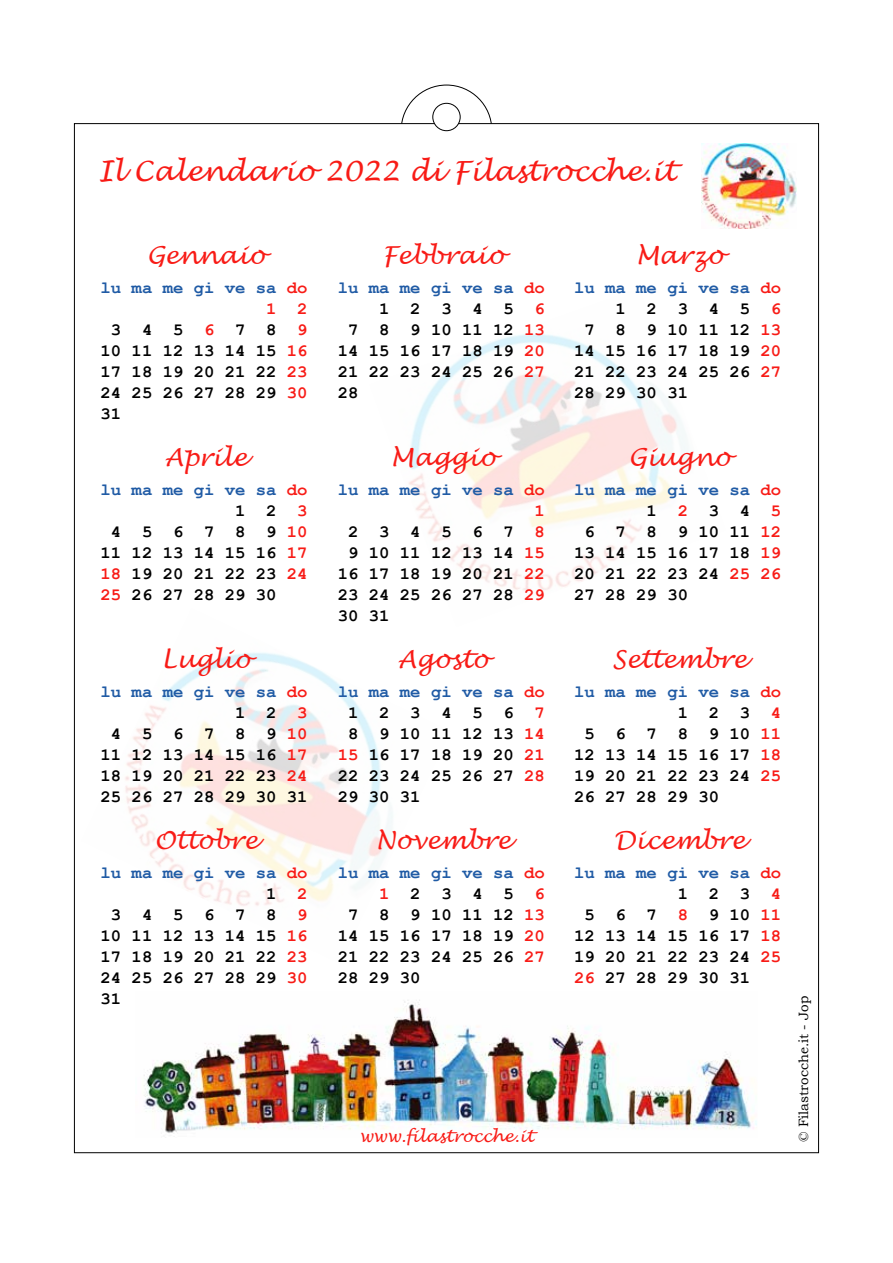
<style>
.page{position:relative;width:893px;height:1263px;background:#fff}
.page>*{position:absolute;margin:0;border:0;box-sizing:border-box;transform-origin:0 0}
.t1{font:italic 27.75px "Lucida Handwriting";color:#f81b16}
.t2{font:italic 24.75px "Lucida Handwriting";color:#f81b16}
.t3{font:700 17.25px/21px "Courier New";color:#000;text-align:right}
.t4{font:700 17.25px "Courier New";color:#205ba5}
.t5{font:700 17.25px "Courier New";color:#010101}
.t6{font:700 17.25px "Courier New";color:#f81b16}
.t7{font:italic 16.5px "Lucida Handwriting";color:#f81b16}
.t8{font:13.5px "Bookman Old Style";color:#010101}
.s1{color:#f81b16}
.s2{color:#205ba5}
.s3{color:#010101}
</style>
<div class="page">
<div style="left:74px;top:123px;width:745px;height:1030px;background:#fff;border:1px solid #010101"></div>
<div style="left:433px;top:103px;width:27px;height:28px;background:#fff;border-radius:50%"></div>
<div style="left:432px;top:103px;width:29px;height:28px;border:1px solid #010101;border-radius:50%"></div>
<img style="left:409px;top:334px;width:280px;height:257px">
<img style="left:125px;top:652px;width:268px;height:254px">
<img style="left:702px;top:144px;width:94px;height:85px">
<img style="left:143px;top:1000px;width:614px;height:133px">
<h1 class="t1" style="left:98px;top:152px;width:579px">Il Calendario 2022 di Filastrocche.it</h1>
<h2 class="t2" style="left:147px;top:238px;width:120px">Gennaio</h2>
<p class="t4" style="left:101px;top:279px;width:208px">lu ma me gi ve sa <span class="s1">do</span></p>
<p class="t6" style="left:266px;top:300px;width:43px">1 2</p>
<p class="t3" style="left:111px;top:320px;width:198px">3 4 5 <span class="s1">6</span> 7 8 <span class="s1">9</span></p>
<p class="t3" style="left:101px;top:341px;width:209px">10 11 12 13 14 15 <span class="s1">16</span></p>
<p class="t3" style="left:101px;top:362px;width:208px">17 18 19 20 21 22 <span class="s1">23</span></p>
<p class="t3" style="left:101px;top:383px;width:208px">24 25 26 27 28 29 <span class="s1">30</span></p>
<p class="t3" style="left:101px;top:404px;width:22px">31</p>
<h2 class="t2" style="left:165px;top:440px;width:84px">Aprile</h2>
<p class="t4" style="left:101px;top:481px;width:208px">lu ma me gi ve sa <span class="s1">do</span></p>
<p class="t3" style="left:235px;top:501px;width:74px">1 2 <span class="s1">3</span></p>
<p class="t3" style="left:111px;top:522px;width:198px">4 5 6 7 8 9 <span class="s1">10</span></p>
<p class="t3" style="left:101px;top:543px;width:208px">11 12 13 14 15 16 <span class="s1">17</span></p>
<p class="t3" style="left:101px;top:564px;width:208px"><span class="s1">18</span> 19 20 21 22 23 <span class="s1">24</span></p>
<p class="t3" style="left:101px;top:585px;width:177px"><span class="s1">25</span> 26 27 28 29 30</p>
<h2 class="t2" style="left:161px;top:642px;width:91px">Luglio</h2>
<p class="t3" style="left:101px;top:682px;width:209px"><span class="s2">lu ma me gi ve sa</span> <span class="s1">do<br></span>1 2 <span class="s1">3<br></span>4 5 6 7 8 9 <span class="s1">10<br></span>11 12 13 14 15 16 <span class="s1">17<br></span>18 19 20 21 22 23 <span class="s1">24<br></span>25 26 27 28 29 30 31</p>
<h2 class="t2" style="left:154px;top:823px;width:105px">Ottobre</h2>
<p class="t4" style="left:101px;top:864px;width:208px">lu ma me gi ve sa <span class="s1">do</span></p>
<p class="t5" style="left:266px;top:885px;width:43px">1 <span class="s1">2</span></p>
<p class="t3" style="left:111px;top:905px;width:198px">3 4 5 6 7 8 <span class="s1">9</span></p>
<p class="t3" style="left:101px;top:926px;width:209px">10 11 12 13 14 15 <span class="s1">16</span></p>
<p class="t3" style="left:101px;top:947px;width:208px">17 18 19 20 21 22 <span class="s1">23</span></p>
<p class="t3" style="left:101px;top:968px;width:208px">24 25 26 27 28 29 <span class="s1">30</span></p>
<p class="t3" style="left:101px;top:989px;width:22px">31</p>
<h2 class="t2" style="left:382px;top:238px;width:124px">Febbraio</h2>
<p class="t4" style="left:338px;top:279px;width:209px">lu ma me gi ve sa <span class="s1">do</span></p>
<p class="t3" style="left:379px;top:299px;width:167px">1 <span class="s3">2</span> 3 4 5 <span class="s1">6</span></p>
<p class="t3" style="left:348px;top:320px;width:198px">7 8 9 10 11 12 <span class="s1">13</span></p>
<p class="t5" style="left:338px;top:342px;width:209px">14 15 16 17 18 19 <span class="s1">20</span></p>
<p class="t3" style="left:338px;top:362px;width:209px">21 22 23 24 25 26 <span class="s1">27</span></p>
<p class="t3" style="left:338px;top:383px;width:22px">28</p>
<h2 class="t2" style="left:391px;top:440px;width:107px">Maggio</h2>
<p class="t4" style="left:338px;top:481px;width:209px">lu ma me gi ve sa <span class="s1">do</span></p>
<p class="t6" style="left:534px;top:502px;width:12px">1</p>
<p class="t3" style="left:348px;top:522px;width:198px">2 3 4 5 6 7 <span class="s1">8</span></p>
<p class="t3" style="left:348px;top:543px;width:198px">9 10 11 12 13 14 <span class="s1">15</span></p>
<p class="t3" style="left:338px;top:564px;width:209px">16 17 18 19 20 21 <span class="s1">22</span></p>
<p class="t3" style="left:338px;top:585px;width:209px">23 24 25 26 27 28 <span class="s1">29</span></p>
<p class="t3" style="left:338px;top:606px;width:53px">30 31</p>
<h2 class="t2" style="left:398px;top:642px;width:92px">Agosto</h2>
<p class="t4" style="left:338px;top:683px;width:208px">lu ma me gi ve sa <span class="s1">do</span></p>
<p class="t5" style="left:348px;top:704px;width:198px">1 2 3 4 5 6 <span class="s1">7</span></p>
<p class="t3" style="left:348px;top:724px;width:198px">8 9 10 11 12 13 <span class="s1">14</span></p>
<p class="t3" style="left:338px;top:745px;width:208px"><span class="s1">15</span> 16 17 18 19 20 <span class="s1">21</span></p>
<p class="t3" style="left:338px;top:766px;width:208px">22 23 24 25 26 27 <span class="s1">28</span></p>
<p class="t3" style="left:338px;top:787px;width:84px">29 30 31</p>
<h2 class="t2" style="left:376px;top:823px;width:137px">Novembre</h2>
<p class="t4" style="left:338px;top:864px;width:208px">lu ma me gi ve sa <span class="s1">do</span></p>
<p class="t3" style="left:379px;top:884px;width:167px"><span class="s1">1</span> <span class="s3">2</span> 3 4 5 <span class="s1">6</span></p>
<p class="t3" style="left:348px;top:905px;width:198px">7 8 9 10 11 12 <span class="s1">13</span></p>
<p class="t5" style="left:338px;top:927px;width:208px">14 15 16 17 18 19 <span class="s1">20</span></p>
<p class="t3" style="left:338px;top:947px;width:208px">21 22 23 24 25 26 <span class="s1">27</span></p>
<p class="t3" style="left:338px;top:968px;width:84px">28 29 30</p>
<p class="t7" style="left:359px;top:1125px;width:176px">www.filastrocche.it</p>
<h2 class="t2" style="left:636px;top:238px;width:89px">Marzo</h2>
<p class="t4" style="left:574px;top:279px;width:209px">lu ma me gi ve sa <span class="s1">do</span></p>
<p class="t3" style="left:616px;top:299px;width:167px">1 <span class="s3">2</span> 3 4 5 <span class="s1">6</span></p>
<p class="t3" style="left:584px;top:320px;width:198px">7 8 9 10 11 12 <span class="s1">13</span></p>
<p class="t5" style="left:574px;top:342px;width:209px">14 15 16 17 18 19 <span class="s1">20</span></p>
<p class="t3" style="left:574px;top:362px;width:209px">21 22 23 24 25 26 <span class="s1">27</span></p>
<p class="t3" style="left:574px;top:383px;width:115px">28 29 30 31</p>
<h2 class="t2" style="left:629px;top:440px;width:103px">Giugno</h2>
<p class="t4" style="left:574px;top:481px;width:209px">lu ma me gi ve sa <span class="s1">do</span></p>
<p class="t5" style="left:647px;top:502px;width:136px">1 <span class="s1">2</span> 3 4 <span class="s1">5</span></p>
<p class="t3" style="left:584px;top:522px;width:198px">6 7 8 9 10 11 <span class="s1">12</span></p>
<p class="t3" style="left:574px;top:543px;width:209px">13 14 15 16 17 18 <span class="s1">19</span></p>
<p class="t3" style="left:574px;top:564px;width:208px">20 21 22 23 24 <span class="s1">25 26</span></p>
<p class="t3" style="left:574px;top:585px;width:115px">27 28 29 30</p>
<h2 class="t2" style="left:612px;top:642px;width:136px">Settembre</h2>
<p class="t4" style="left:574px;top:683px;width:209px">lu ma me gi ve sa <span class="s1">do</span></p>
<p class="t5" style="left:678px;top:704px;width:105px">1 2 3 <span class="s1">4</span></p>
<p class="t3" style="left:584px;top:724px;width:198px">5 6 7 8 9 10 <span class="s1">11</span></p>
<p class="t3" style="left:574px;top:745px;width:209px">12 13 14 15 16 17 <span class="s1">18</span></p>
<p class="t3" style="left:574px;top:766px;width:209px">19 20 21 22 23 24 <span class="s1">25</span></p>
<p class="t3" style="left:574px;top:787px;width:146px">26 27 28 29 30</p>
<h2 class="t2" style="left:614px;top:823px;width:133px">Dicembre</h2>
<p class="t4" style="left:574px;top:864px;width:209px">lu ma me gi ve sa <span class="s1">do</span></p>
<p class="t5" style="left:678px;top:885px;width:105px">1 2 3 <span class="s1">4</span></p>
<p class="t3" style="left:584px;top:905px;width:198px">5 6 7 <span class="s1">8</span> 9 10 <span class="s1">11</span></p>
<p class="t3" style="left:574px;top:926px;width:209px">12 13 14 15 16 17 <span class="s1">18</span></p>
<p class="t3" style="left:574px;top:947px;width:209px">19 20 21 22 23 24 <span class="s1">25</span></p>
<p class="t3" style="left:574px;top:968px;width:177px"><span class="s1">26</span> 27 28 29 30 31</p>
<p class="t8" style="left:795px;top:1142px;width:147px;rotate:-90deg">© Filastrocche.it - Jop</p>
</div>
